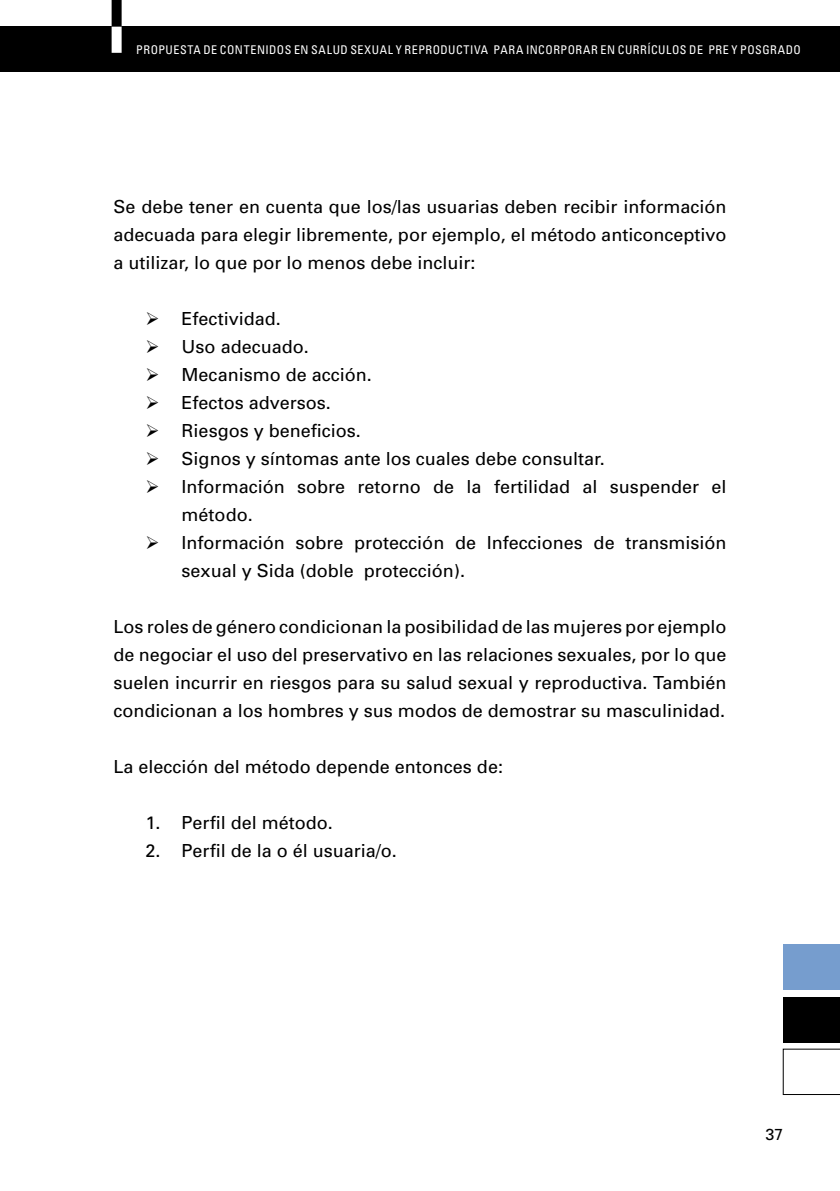
<style>
.page{position:relative;width:840px;height:1191px;background:#fff}
.page>*{position:absolute;margin:0;border:0;box-sizing:border-box;transform-origin:0 0}
.t1{font:18px/28px "Univers";color:#000;text-align:justify}
.t2{font:16px "Univers";color:#000}
.t3{font:condensed 12px "Univers";letter-spacing:.045em;color:#fff}
</style>
<div class="page">
<div style="left:0;top:26px;width:839px;height:46px;background:#000"></div>
<div style="left:111px;top:26px;width:10px;height:27px;background:#fff"></div>
<div style="left:111px;top:0;width:10px;height:26px;background:#000"></div>
<div style="left:782px;top:944px;width:57px;height:45px;background:#769dce"></div>
<div style="left:782px;top:997px;width:57px;height:45px;background:#000"></div>
<svg style="left:782px;top:1049px;width:57px;height:45px"></svg>
<p class="t3" style="left:136px;top:42px;width:666px">PROPUESTA DE CONTENIDOS EN SALUD SEXUAL Y REPRODUCTIVA PARA INCORPORAR EN CURRÍCULOS DE PRE Y POSGRADO</p>
<p class="t1" style="left:113px;top:192px;width:614px">Se debe tener en cuenta que los/las usuarias deben recibir información adecuada para elegir libremente, por ejemplo, el método anticonceptivo a utilizar, lo que por lo menos debe incluir:</p>
<p class="t1" style="left:145px;top:304px;width:137px">➢ Efectividad.</p>
<p class="t1" style="left:145px;top:332px;width:165px">➢ Uso adecuado.</p>
<p class="t1" style="left:145px;top:360px;width:228px">➢ Mecanismo de acción.</p>
<p class="t1" style="left:145px;top:388px;width:187px">➢ Efectos adversos.</p>
<p class="t1" style="left:145px;top:416px;width:217px">➢ Riesgos y beneficios.</p>
<p class="t1" style="left:145px;top:444px;width:460px">➢ Signos y síntomas ante los cuales debe consultar.</p>
<p class="t1" style="left:181px;top:472px;width:546px;text-indent:-36px">➢ Información sobre retorno de la fertilidad al suspender el método.</p>
<p class="t1" style="left:181px;top:528px;width:546px;text-indent:-36px">➢ Información sobre protección de Infecciones de transmisión sexual y Sida (doble protección).</p>
<p class="t1" style="left:113px;top:612px;width:614px">Los roles de género condicionan la posibilidad de las mujeres por ejemplo de negociar el uso del preservativo en las relaciones sexuales, por lo que suelen incurrir en riesgos para su salud sexual y reproductiva. También condicionan a los hombres y sus modos de demostrar su masculinidad.</p>
<p class="t1" style="left:113px;top:752px;width:391px">La elección del método depende entonces de:</p>
<p class="t1" style="left:145px;top:808px;width:189px">1. Perfil del método.</p>
<p class="t1" style="left:145px;top:836px;width:253px">2. Perfil de la o él usuaria/o.</p>
<p class="t2" style="left:765px;top:1124px;width:19px">37</p>
</div>
